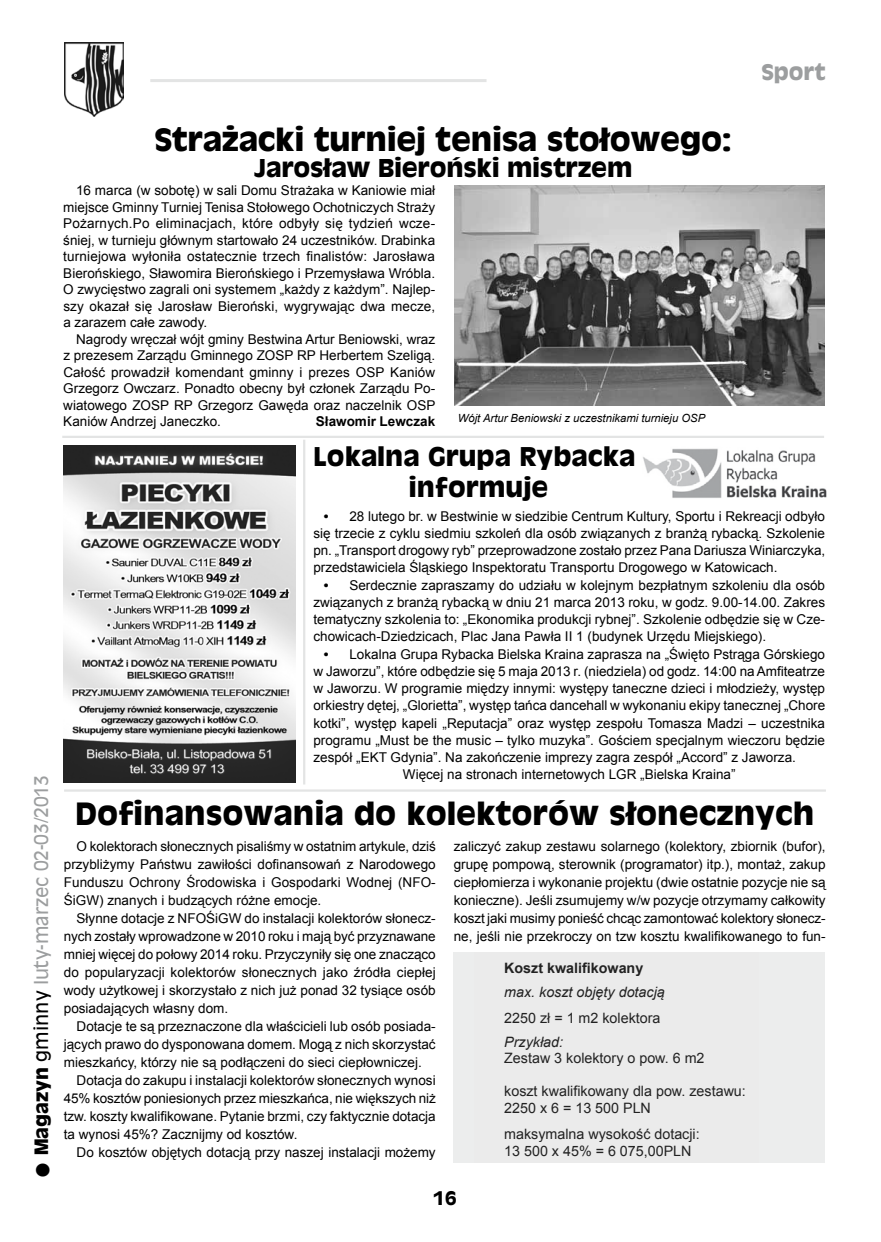
<style>
.page{position:relative;width:881px;height:1242px;background:#fff}
.page>*{position:absolute;margin:0;border:0;box-sizing:border-box;transform-origin:0 0}
.t1{font:700 30px "Antique Olive";color:#000}
.t2{font:700 25.2px/30.3px "Antique Olive";color:#000;text-align:center}
.t3{font:700 24px "Antique Olive";letter-spacing:-.01em;color:#000}
.t4{font:700 21px "Antique Olive";color:#9c9e9f}
.t5{font:18px "Antique Olive";color:#9c9e9f}
.t6{font:700 18px "Antique Olive";color:#000}
.t7{font:14.25px/16.5px "Arial";color:#222}
.t8{font:italic 14.25px "Arial";color:#222}
.t9{font:700 14.25px "Arial";color:#222}
.t10{font:13.5px/18px "Arial";color:#000;text-align:justify}
.t11{font:700 13.5px "Arial";color:#000}
.t12{font:italic 11.25px "Arial";color:#000}
.s1{font-weight:700;font-size:36px;color:#000}
.s2{font-weight:700;color:#000}
.s3{color:#000}
.s4{font-weight:700}
</style>
<div class="page">
<img style="left:64px;top:43px;width:59px;height:73px">
<hr style="left:150px;top:79px;width:336px;height:3px;background:#e3e4e4">
<img style="left:643px;top:448px;width:184px;height:50px">
<img style="left:63px;top:445px;width:232px;height:337px">
<img style="left:454px;top:185px;width:370px;height:221px">
<hr style="left:62px;top:436px;width:761px;height:2px;background:#e3e4e4">
<hr style="left:64px;top:789px;width:761px;height:2px;background:#e3e4e4">
<hr style="left:303px;top:440px;width:2px;height:344px;background:#e3e4e4">
<div style="left:452px;top:952px;width:372px;height:211px;background:#eceded"></div>
<h3 class="t4" style="left:761px;top:58px;width:66px">Sport</h3>
<h3 class="t5" style="left:30px;top:1179px;width:405px;rotate:-90deg"><span class="s1">•</span> <span class="s2">Magazyn</span> <span class="s3">gminny</span> luty-marzec 02-03/2013</h3>
<h1 class="t1" style="left:154px;top:120px;width:578px">Strażacki turniej tenisa stołowego:</h1>
<h3 class="t3" style="left:254px;top:152px;width:379px">Jarosław Bieroński mistrzem</h3>
<p class="t10" style="left:63px;top:182px;width:373px;line-height:16.5px;text-indent:13px">16 marca (w sobotę) w sali Domu Strażaka w Kaniowie miał miejsce Gminny Turniej Tenisa Stołowego Ochotniczych Straży Pożarnych.Po eliminacjach, które odbyły się tydzień wcze&shy;śniej, w turnieju głównym startowało 24 uczestników. Drabinka turniejowa wyłoniła ostatecznie trzech finalistów: Jarosława Bierońskiego, Sławomira Bierońskiego i Przemysława Wróbla.<br>O zwycięstwo zagrali oni systemem „każdy z każdym”. Najlep&shy;szy okazał się Jarosław Bieroński, wygrywając dwa mecze, a zarazem całe zawody.</p>
<p class="t10" style="left:63px;top:331px;width:373px;line-height:16.5px;text-indent:13px">Nagrody wręczał wójt gminy Bestwina Artur Beniowski, wraz z prezesem Zarządu Gminnego ZOSP RP Herbertem Szeligą.<br>Całość prowadził komendant gminny i prezes OSP Kaniów Grzegorz Owczarz. Ponadto obecny był członek Zarządu Po&shy;wiatowego ZOSP RP Grzegorz Gawęda oraz naczelnik OSP Kaniów Andrzej Janeczko.</p>
<p class="t11" style="left:316px;top:412px;width:121px">Sławomir Lewczak</p>
<p class="t12" style="left:457px;top:411px;width:249px">Wójt Artur Beniowski z uczestnikami turnieju OSP</p>
<h2 class="t2" style="left:313px;top:441px;width:324px">Lokalna Grupa Rybacka informuje</h2>
<p class="t10" style="left:313px;top:507px;width:513px;line-height:17.2px;text-indent:10px"><span class="s4">•</span> 28 lutego br. w Bestwinie w siedzibie Centrum Kultury, Sportu i Rekreacji odbyło się trzecie z cyklu siedmiu szkoleń dla osób związanych z branżą rybacką. Szkolenie pn. „Transport drogowy ryb” przeprowadzone zostało przez Pana Dariusza Winiarczyka, przedstawiciela Śląskiego Inspektoratu Transportu Drogowego w Katowicach.</p>
<p class="t10" style="left:313px;top:576px;width:513px;line-height:17.2px;text-indent:10px"><span class="s4">•</span> Serdecznie zapraszamy do udziału w kolejnym bezpłatnym szkoleniu dla osób związanych z branżą rybacką w dniu 21 marca 2013 roku, w godz. 9.00-14.00. Zakres tematyczny szkolenia to: „Ekonomika produkcji rybnej”. Szkolenie odbędzie się w Cze&shy;chowicach-Dziedzicach, Plac Jana Pawła II 1 (budynek Urzędu Miejskiego).</p>
<p class="t10" style="left:324px;top:645px;width:502px"><span class="s4">•</span> Lokalna Grupa Rybacka Bielska Kraina zaprasza na „Święto Pstrąga Górskiego</p>
<p class="t10" style="left:313px;top:662px;width:513px">w Jaworzu”, które odbędzie się 5 maja 2013 r. (niedziela) od godz. 14:00 na Amfiteatrze</p>
<p class="t10" style="left:313px;top:679px;width:513px">w Jaworzu. W programie między innymi: występy taneczne dzieci i młodzieży, występ</p>
<p class="t10" style="left:313px;top:697px;width:513px">orkiestry dętej, „Glorietta”, występ tańca dancehall w wykonaniu ekipy tanecznej „Chore</p>
<p class="t10" style="left:313px;top:714px;width:513px">kotki”, występ kapeli „Reputacja” oraz występ zespołu Tomasza Madzi – uczestnika</p>
<p class="t10" style="left:313px;top:731px;width:513px">programu „Must be the music – tylko muzyka”. Gościem specjalnym wieczoru będzie</p>
<p class="t10" style="left:313px;top:748px;width:484px">zespół „EKT Gdynia”. Na zakończenie imprezy zagra zespół „Accord” z Jaworza.</p>
<p class="t10" style="left:403px;top:766px;width:334px">Więcej na stronach internetowych LGR „Bielska Kraina”</p>
<h1 class="t1" style="left:75px;top:793px;width:740px">Dofinansowania do kolektorów słonecznych</h1>
<p class="t10" style="left:64px;top:837px;width:373px;text-indent:13px">O kolektorach słonecznych pisaliśmy w ostatnim artykule, dziś przybliżymy Państwu zawiłości dofinansowań z Narodowego Funduszu Ochrony Środowiska i Gospodarki Wodnej (NFO-ŚiGW) znanych i budzących różne emocje.</p>
<p class="t10" style="left:64px;top:909px;width:373px;text-indent:13px">Słynne dotacje z NFOŚiGW do instalacji kolektorów słonecz&shy;nych zostały wprowadzone w 2010 roku i mają być przyznawane mniej więcej do połowy 2014 roku. Przyczyniły się one znacząco do popularyzacji kolektorów słonecznych jako źródła ciepłej wody użytkowej i skorzystało z nich już ponad 32 tysiące osób posiadających własny dom.</p>
<p class="t10" style="left:64px;top:1017px;width:373px;text-indent:13px">Dotacje te są przeznaczone dla właścicieli lub osób posiada&shy;jących prawo do dysponowana domem. Mogą z nich skorzystać mieszkańcy, którzy nie są podłączeni do sieci ciepłowniczej.</p>
<p class="t10" style="left:64px;top:1071px;width:373px;text-indent:13px">Dotacja do zakupu i instalacji kolektorów słonecznych wynosi 45% kosztów poniesionych przez mieszkańca, nie większych niż tzw. koszty kwalifikowane. Pytanie brzmi, czy faktycznie dotacja ta wynosi 45%? Zacznijmy od kosztów.</p>
<p class="t10" style="left:77px;top:1143px;width:360px">Do kosztów objętych dotacją przy naszej instalacji możemy</p>
<p class="t10" style="left:453px;top:837px;width:373px">zaliczyć zakup zestawu solarnego (kolektory, zbiornik (bufor), grupę pompową, sterownik (programator) itp.), montaż, zakup ciepłomierza i wykonanie projektu (dwie ostatnie pozycje nie są konieczne). Jeśli zsumujemy w/w pozycje otrzymamy całkowity koszt jaki musimy ponieść chcąc zamontować kolektory słonecz&shy;ne, jeśli nie przekroczy on tzw kosztu kwalifikowanego to fun-</p>
<p class="t9" style="left:504px;top:959px;width:140px">Koszt kwalifikowany</p>
<p class="t8" style="left:504px;top:983px;width:162px">max. koszt objęty dotacją</p>
<p class="t7" style="left:504px;top:1009px;width:158px">2250 zł = 1 m2 kolektora</p>
<p class="t8" style="left:504px;top:1032px;width:60px">Przykład:</p>
<p class="t7" style="left:504px;top:1050px;width:202px">Zestaw 3 kolektory o pow. 6 m2</p>
<p class="t7" style="left:504px;top:1083px;width:243px">koszt kwalifikowany dla pow. zestawu:<br>2250 x 6 = 13 500 PLN</p>
<p class="t7" style="left:504px;top:1126px;width:197px">maksymalna wysokość dotacji:<br>13 500 x 45% = 6 075,00PLN</p>
<h3 class="t6" style="left:432px;top:1186px;width:25px">16</h3>
</div>
